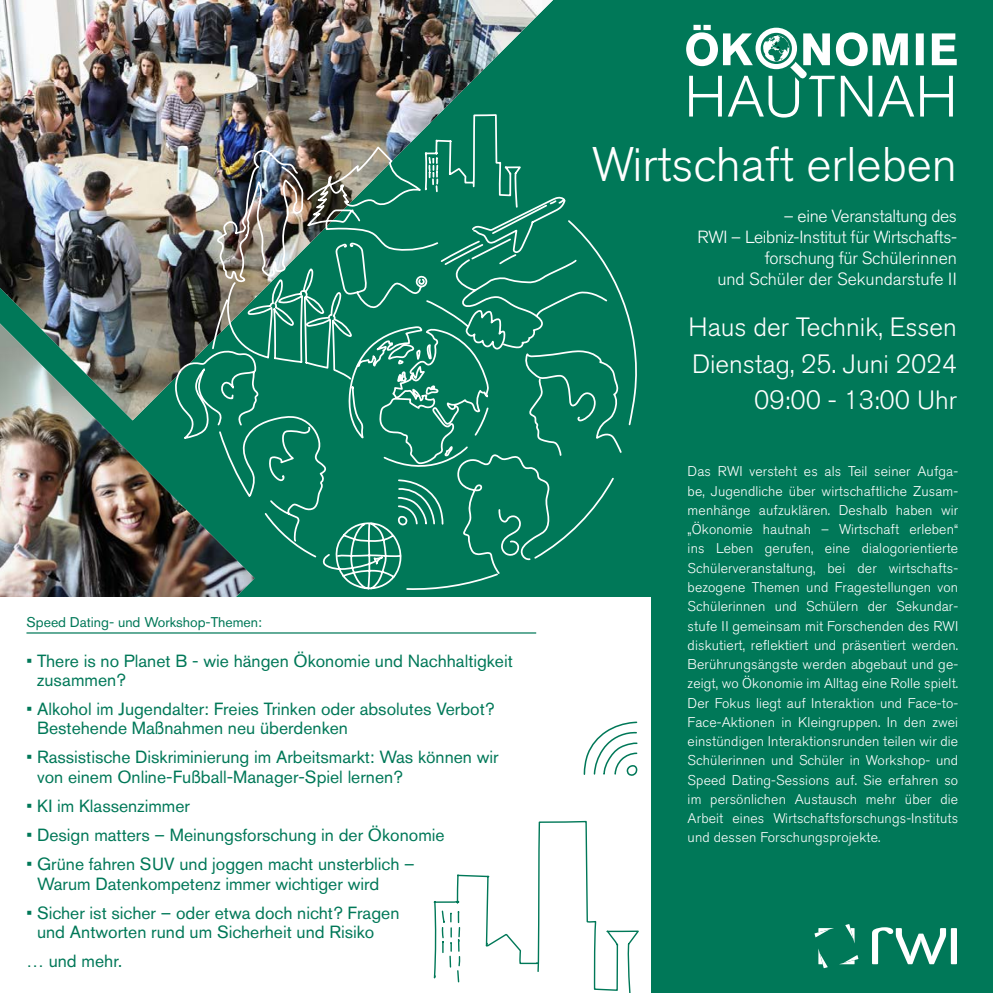
<style>
.page{position:relative;width:993px;height:993px;background:#fff}
.page>*{position:absolute;margin:0;border:0;box-sizing:border-box;transform-origin:0 0}
.t1{font:300 48.12px "Akzidenz Grotesk BE";color:#fff}
.t2{font:300 26.25px/36.4px "Akzidenz Grotesk BE";color:#fff;text-align:right}
.t3{font:17.5px/19.2px "Akzidenz Grotesk BE";color:#007858}
.t4{font:300 17.5px/21px "Akzidenz Grotesk BE";letter-spacing:-.02em;color:#fff;text-align:right}
.t5{font:300 14px/19.2px "Akzidenz Grotesk BE";letter-spacing:.01em;color:#fff;text-align:justify}
.t6{font:14px "Akzidenz Grotesk BE";color:#007858}
</style>
<div class="page">
<div style="left:0;top:0;width:992px;height:992px;background:#007858"></div>
<svg style="left:686px;top:25px;width:270px;height:92px"></svg>
<img style="left:0;top:0;width:171px;height:323px">
<img style="left:171px;top:0;width:466px;height:590px">
<svg style="left:814px;top:928px;width:19px;height:9px"></svg>
<svg style="left:818px;top:949px;width:9px;height:18px"></svg>
<svg style="left:845px;top:924px;width:9px;height:17px"></svg>
<svg style="left:843px;top:955px;width:15px;height:8px"></svg>
<div style="left:950px;top:927px;width:6px;height:36px;background:#fff"></div>
<svg style="left:872px;top:927px;width:73px;height:36px"></svg>
<img style="left:0;top:323px;width:254px;height:274px">
<div style="left:0;top:597px;width:650px;height:395px;background:#fff"></div>
<svg style="left:433px;top:721px;width:206px;height:271px"></svg>
<hr style="left:26px;top:632px;width:510px;height:1px;background:#007858">
<p class="t6" style="left:26px;top:614px;width:237px">Speed Dating- und Workshop-Themen:</p>
<p class="t3" style="left:37px;top:650px;width:477px;text-indent:-11px">• There is no Planet B - wie hängen Ökonomie und Nachhaltigkeit zusammen?</p>
<p class="t3" style="left:37px;top:699px;width:459px;text-indent:-11px">• Alkohol im Jugendalter: Freies Trinken oder absolutes Verbot?<br>Bestehende Maßnahmen neu überdenken</p>
<p class="t3" style="left:37px;top:747px;width:463px;text-indent:-11px">• Rassistische Diskriminierung im Arbeitsmarkt: Was können wir von einem Online-Fußball-Manager-Spiel lernen?</p>
<p class="t3" style="left:26px;top:795px;width:165px">• KI im Klassenzimmer</p>
<p class="t3" style="left:26px;top:825px;width:419px">• Design matters – Meinungsforschung in der Ökonomie</p>
<p class="t3" style="left:37px;top:854px;width:379px;text-indent:-11px">• Grüne fahren SUV und joggen macht unsterblich –<br>Warum Datenkompetenz immer wichtiger wird</p>
<p class="t3" style="left:37px;top:902px;width:364px;text-indent:-11px">• Sicher ist sicher – oder etwa doch nicht? Fragen und Antworten rund um Sicherheit und Risiko</p>
<p class="t3" style="left:26px;top:951px;width:97px">… und mehr.</p>
<h1 class="t1" style="left:592px;top:137px;width:366px">Wirtschaft erleben</h1>
<p class="t4" style="left:697px;top:206px;width:261px">– eine Veranstaltung des<br>RWI – Leibniz-Institut für Wirtschafts&shy;forschung für Schülerinnen<br>und Schüler der Sekundarstufe II</p>
<h2 class="t2" style="left:688px;top:309px;width:270px">Haus der Technik, Essen<br>Dienstag, 25. Juni 2024<br>09:00 - 13:00 Uhr</h2>
<p class="t5" style="left:687px;top:462px;width:272px">Das RWI versteht es als Teil seiner Aufga&shy;be, Jugendliche über wirtschaftliche Zusam&shy;menhänge aufzuklären. Deshalb haben wir „Ökonomie hautnah – Wirtschaft erleben“ ins Leben gerufen, eine dialogorientierte Schülerveranstaltung, bei der wirtschafts&shy;bezogene Themen und Fragestellungen von Schülerinnen und Schülern der Sekundar&shy;stufe II gemeinsam mit Forschenden des RWI diskutiert, reflektiert und präsentiert werden.<br>Berührungsängste werden abgebaut und ge&shy;zeigt, wo Ökonomie im Alltag eine Rolle spielt.<br>Der Fokus liegt auf Interaktion und Face-to-Face-Aktionen in Kleingruppen. In den zwei einstündigen Interaktionsrunden teilen wir die Schülerinnen und Schüler in Workshop- und Speed Dating-Sessions auf. Sie erfahren so im persönlichen Austausch mehr über die Arbeit eines Wirtschaftsforschungs-Instituts und dessen Forschungsprojekte.</p>
</div>
